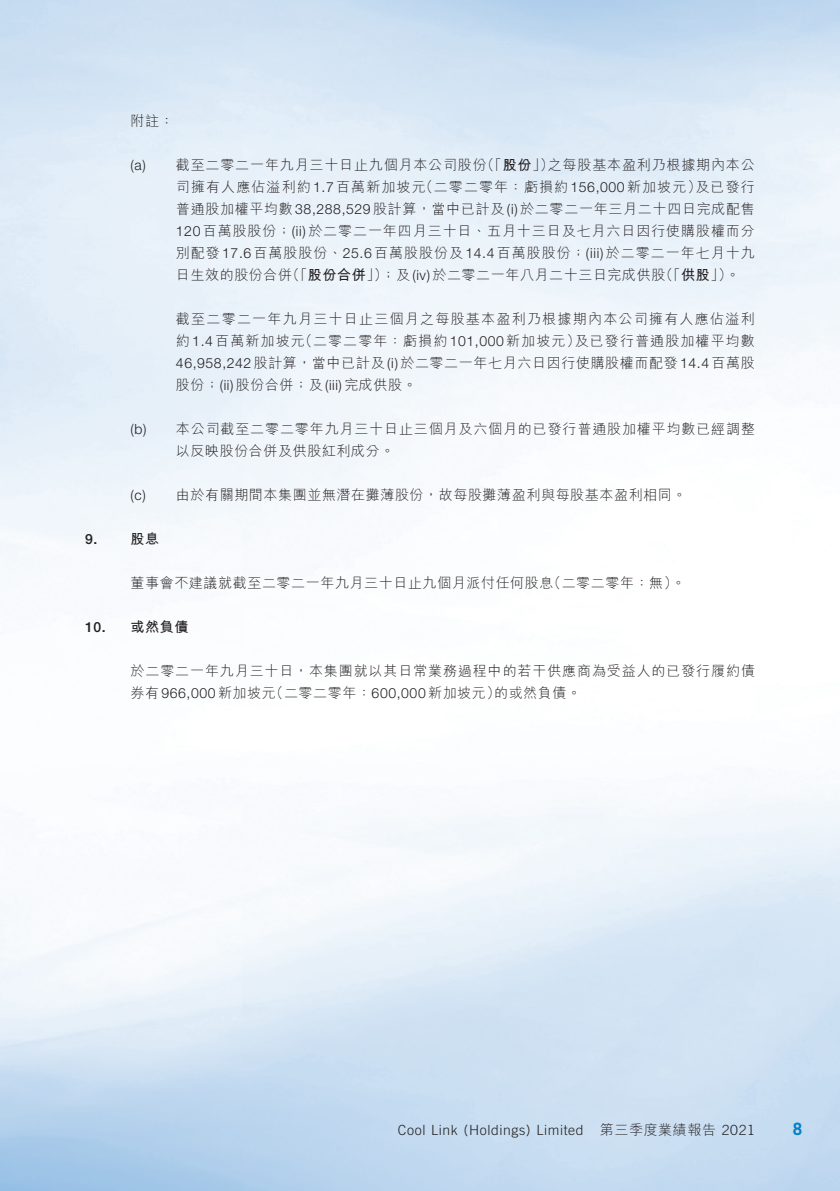
<style>
.page{position:relative;width:840px;height:1191px;background:#fff}
.page>*{position:absolute;margin:0;border:0;box-sizing:border-box;transform-origin:0 0}
.t1{font:700 17px "Trade Gothic";color:#0082c8}
.t2{font:300 14px/22px "M Hei HK";letter-spacing:.06em;color:#231f20}
.t3{font:300 14px "M Hei HK";letter-spacing:.04em;color:#231f20}
.t4{font:300 14px "Trade Gothic";letter-spacing:.04em;color:#231f20}
.t5{font:300 14px "M Hei HK";letter-spacing:.08em;color:#231f20}
.t6{font:300 14px/22px "M Hei HK";letter-spacing:.09em;color:#231f20;text-align:right}
.t7{font:300 14px "Helvetica Neue LT Std";letter-spacing:.04em;color:#231f20}
.t8{font:700 14px "M Hei HK";letter-spacing:.04em;color:#231f20}
.t9{font:500 14px "Helvetica Neue LT Std";color:#231f20}
.s1{font-weight:700}
.s2{font-family:"Helvetica Neue LT Std"}
.s3{font-family:"M Hei HK"}
.s4{font-family:"Trade Gothic"}
</style>
<div class="page">
<p class="t9" style="left:85px;top:531px;width:14px">9.</p>
<p class="t9" style="left:85px;top:619px;width:22px">10.</p>
<p class="t2" style="left:130px;top:109px;width:45px">附註：</p>
<p class="t7" style="left:130px;top:156px;width:17px">a( )</p>
<p class="t7" style="left:130px;top:420px;width:17px">b( )</p>
<p class="t7" style="left:130px;top:486px;width:17px">c( )</p>
<p class="t8" style="left:130px;top:529px;width:30px">股息</p>
<p class="t2" style="left:480px;top:153px;width:75px">（「<span class="s1">股份</span>」）</p>
<p class="t2" style="left:176px;top:153px;width:312px">截至二零二一年九月三十日止九個月本公司股份</p>
<p class="t2" style="left:547px;top:153px;width:208px">之每股基本盈利乃根據期內本公</p>
<p class="t5" style="left:176px;top:177px;width:251px">司擁有人應佔溢利約<span class="s2">1.7</span>百萬新加坡元</p>
<p class="t2" style="left:176px;top:197px;width:580px">普通股加權平均數<span class="s2">38,288,529</span>股計算，當中已計及 <span class="s2">)i(</span> 於二零二一年三月二十四日完成配售</p>
<p class="t2" style="left:176px;top:219px;width:580px"><span class="s2">120</span>百萬股股份；<span class="s2">( )i i</span> 於二零二一年四月三十日、五月十三日及七月六日因行使購股權而分</p>
<p class="t2" style="left:176px;top:241px;width:580px">別配發<span class="s2">17.6</span>百萬股股份、<span class="s2">25.6</span>百萬股股份及<span class="s2">14.4</span>百萬股股份；<span class="s2">(iii)</span>於二零二一年七月十九</p>
<p class="t2" style="left:658px;top:263px;width:82px">（「<span class="s1">供股</span> 。(「</p>
<p class="t5" style="left:419px;top:177px;width:283px">（二零二零年：虧損約<span class="s2">156,000</span>新加坡元）</p>
<p class="t2" style="left:695px;top:175px;width:61px">及已發行</p>
<p class="t3" style="left:285px;top:265px;width:381px">（「<span class="s1">股份合併</span>」）；及 <span class="s2">i v( )</span>於二零二一年八月二十三日完成供股</p>
<p class="t3" style="left:176px;top:265px;width:118px">日生效的股份合併</p>
<p class="t6" style="left:176px;top:307px;width:580px">截至二零二一年九月三十日止三個月之每股基本盈利乃根據期內本公司擁有人應佔溢利及已發行普通股加權平均數</p>
<p class="t5" style="left:298px;top:331px;width:283px">（二零二零年：虧損約<span class="s2">101,000</span>新加坡元）</p>
<p class="t2" style="left:176px;top:329px;width:580px">約<span class="s2">1.4</span>百萬新加坡元<br><span class="s2">46,958,242</span>股計算，當中已計及 <span class="s2">)i(</span> 於二零二一年七月六日因行使購股權而配發<span class="s2">14.4</span>百萬股股份；<span class="s2">( )i i</span> 股份合併；及<span class="s2">(iii)</span>完成供股。</p>
<p class="t2" style="left:176px;top:417px;width:580px">本公司截至二零二零年九月三十日止三個月及六個月的已發行普通股加權平均數已經調整</p>
<p class="t3" style="left:176px;top:441px;width:220px">以反映股份合併及供股紅利成分。</p>
<p class="t3" style="left:176px;top:485px;width:511px">由於有關期間本集團並無潛在攤薄股份，故每股攤薄盈利與每股基本盈利相同。</p>
<p class="t3" style="left:130px;top:573px;width:424px">董事會不建議就截至二零二一年九月三十日止九個月派付任何股息</p>
<p class="t8" style="left:130px;top:617px;width:59px">或然負債</p>
<p class="t2" style="left:546px;top:571px;width:140px">（二零二零年：無。(</p>
<p class="t2" style="left:494px;top:659px;width:262px;text-indent:-363px">於二零二一年九月三十日，本集團就以其日常業務過程中的若干供應商為受益人的已發行履約債的或然負債。</p>
<p class="t3" style="left:269px;top:683px;width:232px">（二零二零年：<span class="s2">600,000</span>新加坡元）</p>
<p class="t7" style="left:130px;top:684px;width:147px"><span class="s3">券有</span>966,000<span class="s3">新加坡元</span></p>
<p class="t3" style="left:599px;top:1120px;width:156px">第三季度業績報告 <span class="s4">2021</span></p>
<p class="t4" style="left:368px;top:1121px;width:217px">CoolCool Link (Holdings) Limited</p>
<p class="t4" style="left:401px;top:1121px;width:154px">Link (Holdings) Limited</p>
<p class="t4" style="left:569px;top:1121px;width:148px">Third Quarterly Report</p>
<p class="t1" style="left:792px;top:1118px;width:11px">8</p>
</div>
